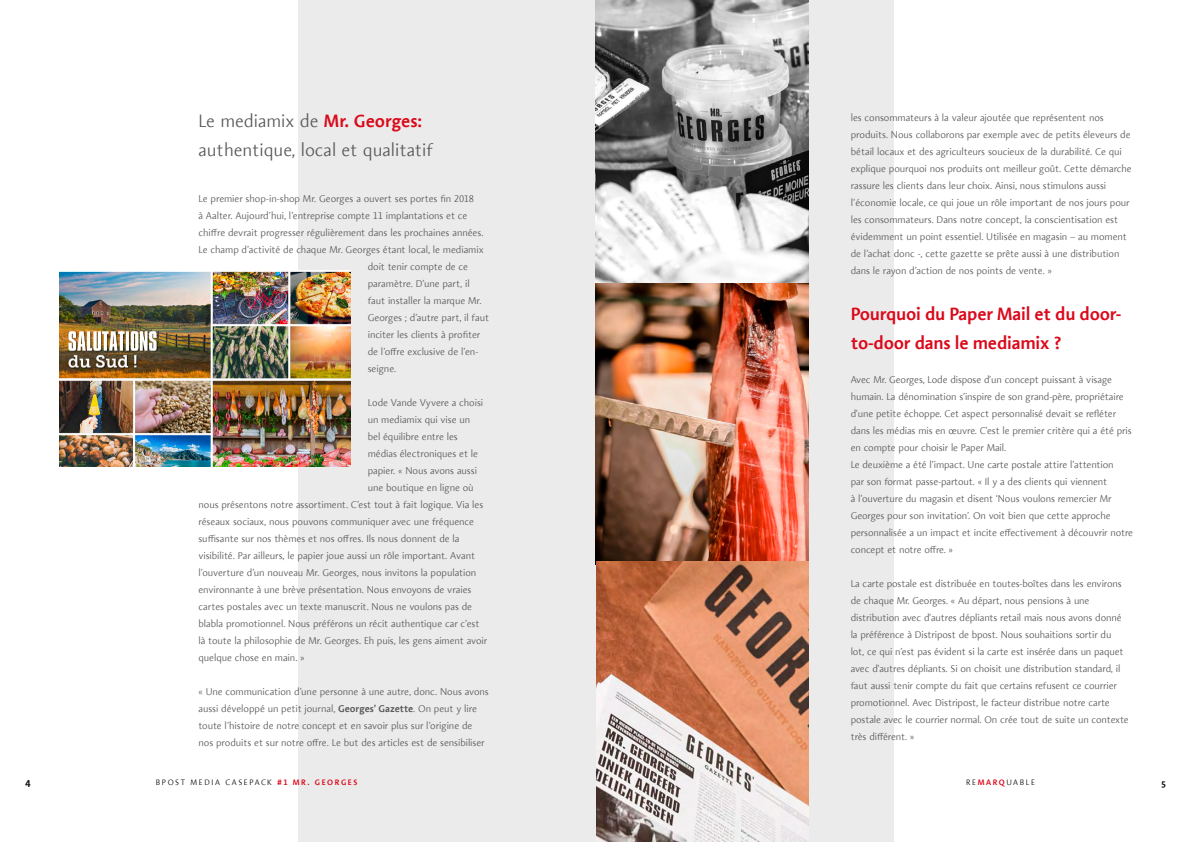
<style>
.page{position:relative;width:1191px;height:842px;background:#fff}
.page>*{position:absolute;margin:0;border:0;box-sizing:border-box;transform-origin:0 0}
.t1{font:300 18px/28.8px "Aroma No 2 LT Com";color:#575756}
.t2{font:600 18px/28.8px "Aroma No 2 LT Com";letter-spacing:-.01em;color:#db081a}
.t3{font:300 10px/17px "Aroma No 2 LT Com";letter-spacing:-.01em;color:#575756}
.t4{font:600 10px "Aroma No 2 LT Com";color:#000}
.t5{font:600 9px "Aroma LT";color:#000}
.t6{font:300 8px "Aroma No 2 LT Com";letter-spacing:.2em;color:#000}
.s1{font-weight:600;color:#db081a}
.s2{font-weight:600}
</style>
<div class="page">
<div style="left:298px;top:0;width:595px;height:842px;background:#ebebeb"></div>
<img style="left:59px;top:270px;width:292px;height:196px">
<img style="left:595px;top:0;width:213px;height:283px">
<img style="left:595px;top:283px;width:213px;height:281px">
<img style="left:596px;top:561px;width:212px;height:281px">
<h1 class="t1" style="left:198px;top:106px;width:236px">Le mediamix de <span class="s1">Mr. Georges: </span>authentique, local et qualitatif</h1>
<p class="t3" style="left:198px;top:190px;width:277px">Le premier shop-in-shop Mr. Georges a ouvert ses portes fin 2018</p>
<p class="t3" style="left:198px;top:207px;width:270px">à Aalter. Aujourd’hui, l’entreprise compte 11 implantations et ce</p>
<p class="t3" style="left:198px;top:224px;width:286px">chiffre devrait progresser régulièrement dans les prochaines années.</p>
<p class="t3" style="left:198px;top:241px;width:287px">Le champ d’activité de chaque Mr. Georges étant local, le mediamix</p>
<p class="t3" style="left:368px;top:258px;width:102px">doit tenir compte de ce</p>
<p class="t3" style="left:368px;top:275px;width:103px">paramètre. D’une part, il</p>
<p class="t3" style="left:368px;top:292px;width:115px">faut installer la marque Mr.</p>
<p class="t3" style="left:368px;top:309px;width:123px">Georges ; d’autre part, il faut</p>
<p class="t3" style="left:368px;top:326px;width:114px">inciter les clients à profiter</p>
<p class="t3" style="left:368px;top:343px;width:112px">de l’offre exclusive de l’en-</p>
<p class="t3" style="left:368px;top:360px;width:30px">seigne.</p>
<p class="t3" style="left:368px;top:394px;width:117px">Lode Vande Vyvere a choisi</p>
<p class="t3" style="left:368px;top:411px;width:104px">un mediamix qui vise un</p>
<p class="t3" style="left:368px;top:428px;width:92px">bel équilibre entre les</p>
<p class="t3" style="left:368px;top:445px;width:112px">médias électroniques et le</p>
<p class="t3" style="left:368px;top:462px;width:111px">papier. « Nous avons aussi</p>
<p class="t3" style="left:368px;top:479px;width:107px">une boutique en ligne où</p>
<p class="t3" style="left:198px;top:496px;width:286px">nous présentons notre assortiment. C’est tout à fait logique. Via les</p>
<p class="t3" style="left:198px;top:513px;width:277px">réseaux sociaux, nous pouvons communiquer avec une fréquence</p>
<p class="t3" style="left:198px;top:530px;width:263px">suffisante sur nos thèmes et nos offres. Ils nous donnent de la</p>
<p class="t3" style="left:198px;top:547px;width:278px">visibilité. Par ailleurs, le papier joue aussi un rôle important. Avant</p>
<p class="t3" style="left:198px;top:564px;width:279px">l’ouverture d’un nouveau Mr. Georges, nous invitons la population</p>
<p class="t3" style="left:198px;top:581px;width:274px">environnante à une brève présentation. Nous envoyons de vraies</p>
<p class="t3" style="left:198px;top:598px;width:275px">cartes postales avec un texte manuscrit. Nous ne voulons pas de</p>
<p class="t3" style="left:198px;top:615px;width:282px">blabla promotionnel. Nous préférons un récit authentique car c’est</p>
<p class="t3" style="left:198px;top:632px;width:290px">là toute la philosophie de Mr. Georges. Eh puis, les gens aiment avoir</p>
<p class="t3" style="left:198px;top:649px;width:108px">quelque chose en main. »</p>
<p class="t3" style="left:198px;top:683px;width:292px">« Une communication d’une personne à une autre, donc. Nous avons aussi développé un petit journal, <span class="s2">Georges’ Gazette</span>. On peut y lire toute l’histoire de notre concept et en savoir plus sur l’origine de nos produits et sur notre offre. Le but des articles est de sensibiliser</p>
<p class="t3" style="left:850px;top:109px;width:282px">les consommateurs à la valeur ajoutée que représentent nos produits. Nous collaborons par exemple avec de petits éleveurs de bétail locaux et des agriculteurs soucieux de la durabilité. Ce qui explique pourquoi nos produits ont meilleur goût. Cette démarche rassure les clients dans leur choix. Ainsi, nous stimulons aussi l’économie locale, ce qui joue un rôle important de nos jours pour les consommateurs. Dans notre concept, la conscientisation est évidemment un point essentiel. Utilisée en magasin – au moment de l’achat donc -, cette gazette se prête aussi à une distribution dans le rayon d’action de nos points de vente. »</p>
<h1 class="t2" style="left:850px;top:299px;width:272px">Pourquoi du Paper Mail et du door&shy;to-door dans le mediamix ?</h1>
<p class="t3" style="left:850px;top:371px;width:284px">Avec Mr. Georges, Lode dispose d’un concept puissant à visage humain. La dénomination s’inspire de son grand-père, propriétaire d’une petite échoppe. Cet aspect personnalisé devait se refléter dans les médias mis en œuvre. C’est le premier critère qui a été pris en compte pour choisir le Paper Mail.<br>Le deuxième a été l’impact. Une carte postale attire l’attention<br>par son format passe-partout. « Il y a des clients qui viennent<br>à l’ouverture du magasin et disent ‘Nous voulons remercier Mr Georges pour son invitation’. On voit bien que cette approche personnalisée a un impact et incite effectivement à découvrir notre concept et notre offre. »</p>
<p class="t3" style="left:850px;top:575px;width:280px">La carte postale est distribuée en toutes-boîtes dans les environs de chaque Mr. Georges. « Au départ, nous pensions à une distribution avec d’autres dépliants retail mais nous avons donné la préférence à Distripost de bpost. Nous souhaitions sortir du<br>lot, ce qui n’est pas évident si la carte est insérée dans un paquet avec d’autres dépliants. Si on choisit une distribution standard, il faut aussi tenir compte du fait que certains refusent ce courrier promotionnel. Avec Distripost, le facteur distribue notre carte postale avec le courrier normal. On crée tout de suite un contexte très différent. »</p>
<p class="t4" style="left:26px;top:777px;width:7px">4</p>
<p class="t6" style="left:156px;top:778px;width:203px">BPOST MEDIA CASEPACK <span class="s1">#1 MR. GEORGES</span></p>
<p class="t6" style="left:966px;top:778px;width:70px">RE<span class="s1">MARQ</span>UABLE</p>
<p class="t5" style="left:1161px;top:777px;width:6px">5</p>
</div>
